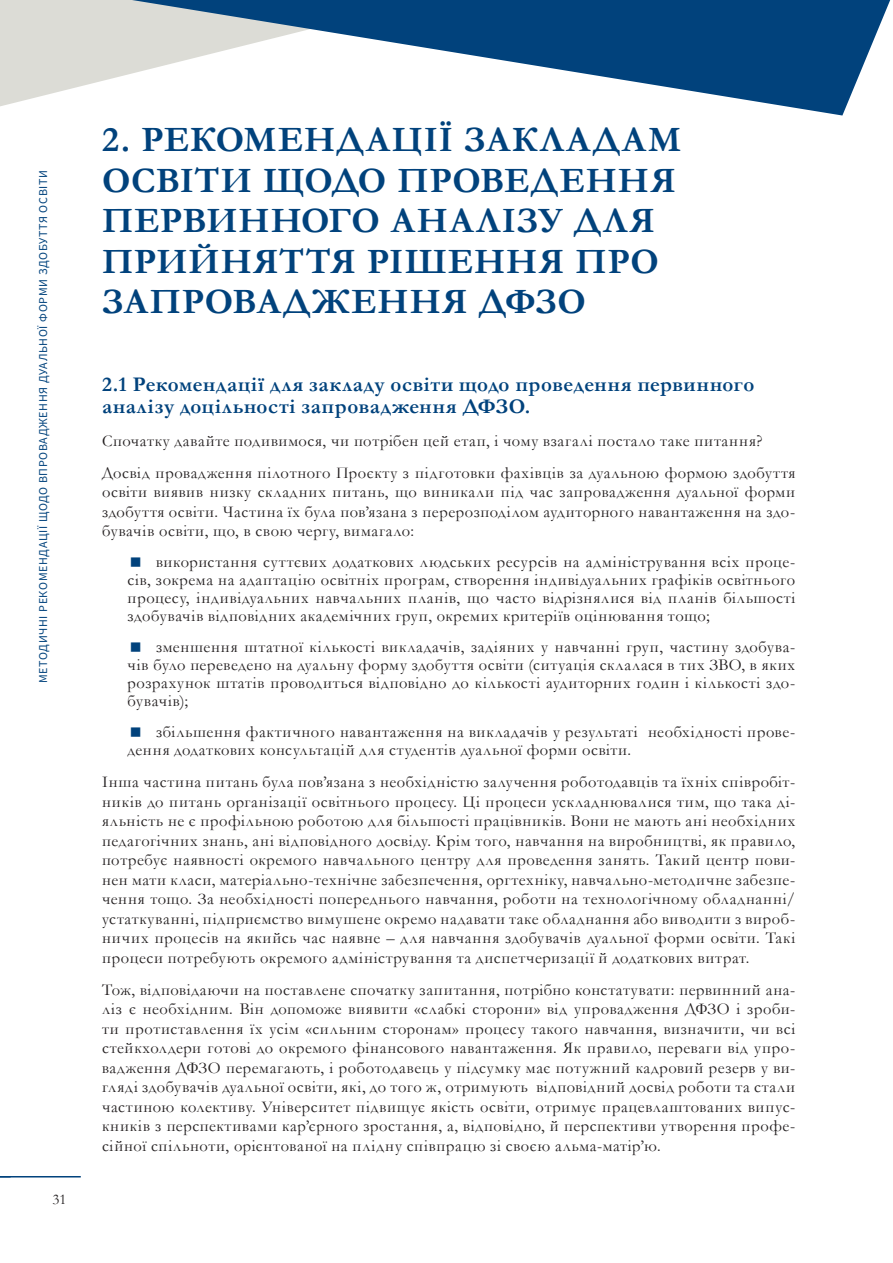
<style>
.page{position:relative;width:893px;height:1263px;background:#fff}
.page>*{position:absolute;margin:0;border:0;box-sizing:border-box;transform-origin:0 0}
.t1{font:700 36px/40.5px "Garamond";letter-spacing:.025em;color:#01427c}
.t2{font:700 21px/22.5px "Garamond";letter-spacing:.03em;color:#01427c}
.t3{font:16.5px/19.5px "Garamond";letter-spacing:.04em;color:#231f20;text-align:justify}
.t4{font:15px "Garamond";color:#231f20}
.t5{font:12px "Source Sans Variable";letter-spacing:.05em;color:#01427c}
</style>
<div class="page">
<hr style="left:0;top:1176px;width:81px;height:1px;background:#01427c">
<svg style="left:0;top:0;width:132px;height:106px;background:#e1e1dc"></svg>
<svg style="left:132px;top:0;width:758px;height:116px"></svg>
<p class="t5" style="left:36px;top:683px;width:514px;rotate:-90deg">МЕТОДИЧНІ РЕКОМЕНДАЦІЇ ЩОДО ВПРОВАДЖЕННЯ ДУАЛЬНОЇ ФОРМИ ЗДОБУТТЯ ОСВІТИ</p>
<p class="t4" style="left:52px;top:1189px;width:16px">31</p>
<h1 class="t1" style="left:102px;top:120px;width:580px">2. РЕКОМЕНДАЦІЇ ЗАКЛАДАМ<br>ОСВІТИ ЩОДО ПРОВЕДЕННЯ<br>ПЕРВИННОГО АНАЛІЗУ ДЛЯ<br>ПРИЙНЯТТЯ РІШЕННЯ ПРО<br>ЗАПРОВАДЖЕННЯ ДФЗО</h1>
<p class="t2" style="left:102px;top:373px;width:654px">2.1 Рекомендації для закладу освіти щодо проведення первинного аналізу доцільності запровадження ДФЗО.</p>
<p class="t3" style="left:102px;top:424px;width:695px;line-height:32.2px">Спочатку давайте подивимося, чи потрібен цей етап, і чому взагалі постало таке питання?<br>Досвід провадження пілотного Проєкту з підготовки фахівців за дуальною формою здобуття</p>
<p class="t3" style="left:102px;top:482px;width:695px">освіти виявив низку складних питань, що виникали під час запровадження дуальної форми здобуття освіти. Частина їх була пов’язана з перерозподілом аудиторного навантаження на здо&shy;бувачів освіти, що, в свою чергу, вимагало:</p>
<p class="t3" style="left:128px;top:553px;width:669px;line-height:18px;text-indent:28px">використання суттєвих додаткових людських ресурсів на адміністрування всіх проце&shy;сів, зокрема на адаптацію освітніх програм, створення індивідуальних графіків освітнього процесу, індивідуальних навчальних планів, що часто відрізнялися від планів більшості здобувачів відповідних академічних груп, окремих критеріїв оцінювання тощо;</p>
<p class="t3" style="left:128px;top:637px;width:669px;line-height:18px;text-indent:28px">зменшення штатної кількості викладачів, задіяних у навчанні груп, частину здобува&shy;чів було переведено на дуальну форму здобуття освіти (ситуація склалася в тих ЗВО, в яких розрахунок штатів проводиться відповідно до кількості аудиторних годин і кількості здо&shy;бувачів);</p>
<p class="t3" style="left:128px;top:722px;width:669px;line-height:18px;text-indent:28px">збільшення фактичного навантаження на викладачів у результаті необхідності прове&shy;дення додаткових консультацій для студентів дуальної форми освіти.</p>
<p class="t3" style="left:102px;top:772px;width:695px">Інша частина питань була пов’язана з необхідністю залучення роботодавців та їхніх співробіт&shy;ників до питань організації освітнього процесу. Ці процеси ускладнювалися тим, що така ді&shy;яльність не є профільною роботою для більшості працівників. Вони не мають ані необхідних педагогічних знань, ані відповідного досвіду. Крім того, навчання на виробництві, як правило, потребує наявності окремого навчального центру для проведення занять. Такий центр пови&shy;нен мати класи, матеріально-технічне забезпечення, оргтехніку, навчально-методичне забезпе&shy;чення тощо. За необхідності попереднього навчання, роботи на технологічному обладнанні/ устаткуванні, підприємство вимушене окремо надавати таке обладнання або виводити з вироб&shy;ничих процесів на якийсь час наявне – для навчання здобувачів дуальної форми освіти. Такі процеси потребують окремого адміністрування та диспетчеризації й додаткових витрат.</p>
<p class="t3" style="left:102px;top:979px;width:695px">Тож, відповідаючи на поставлене спочатку запитання, потрібно констатувати: первинний ана&shy;ліз є необхідним. Він допоможе виявити «слабкі сторони» від упровадження ДФЗО і зроби&shy;ти протиставлення їх усім «сильним сторонам» процесу такого навчання, визначити, чи всі стейкхолдери готові до окремого фінансового навантаження. Як правило, переваги від упро&shy;вадження ДФЗО перемагають, і роботодавець у підсумку має потужний кадровий резерв у ви&shy;гляді здобувачів дуальної освіти, які, до того ж, отримують відповідний досвід роботи та стали частиною колективу. Університет підвищує якість освіти, отримує працевлаштованих випус&shy;кників з перспективами кар’єрного зростання, а, відповідно, й перспективи утворення профе&shy;сійної спільноти, орієнтованої на плідну співпрацю зі своєю альма-матір’ю.</p>
</div>
